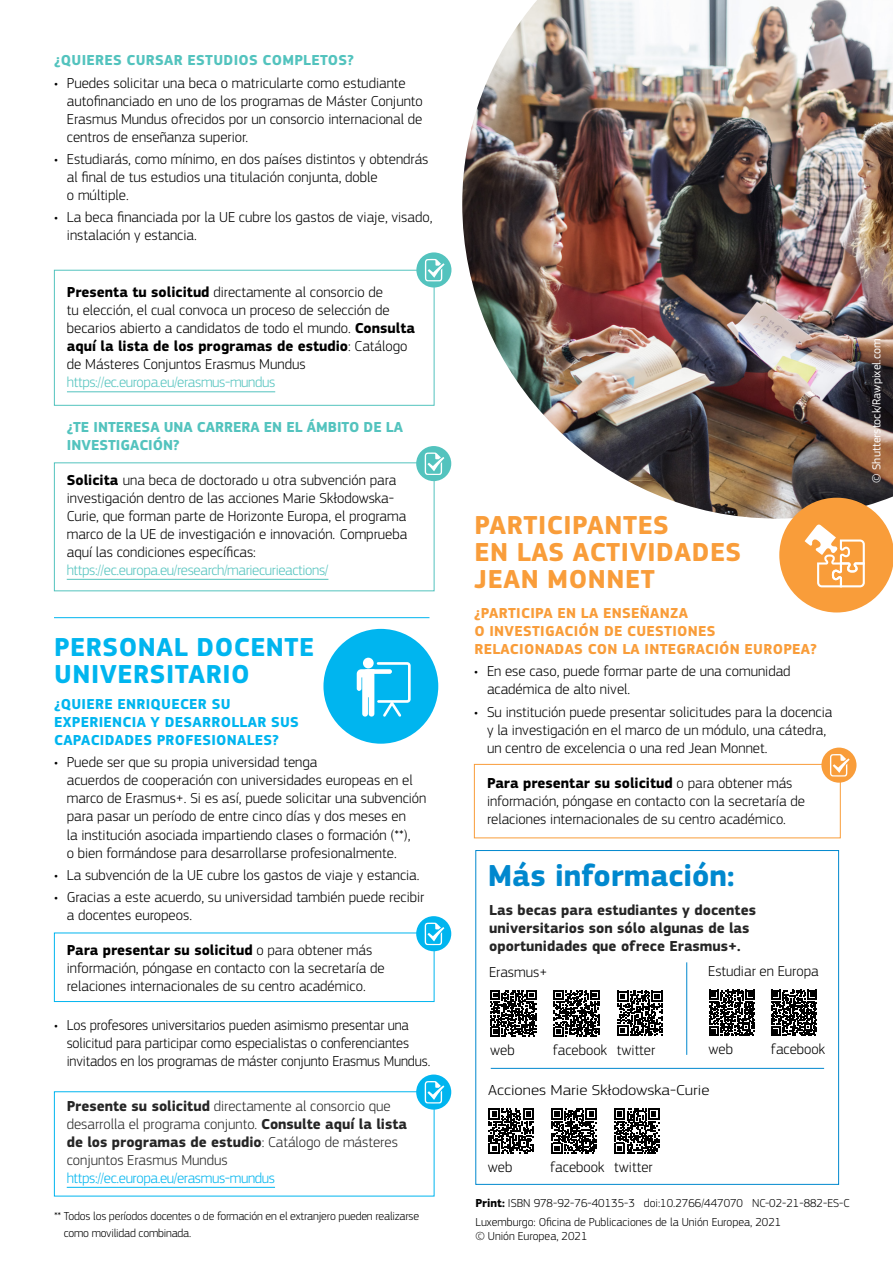
<style>
.page{position:relative;width:893px;height:1263px;background:#fff}
.page>*{position:absolute;margin:0;border:0;box-sizing:border-box;transform-origin:0 0}
.text{font:700 31.5px "EC Square Sans Pro";color:#0088ce}
.HL2{font:700 27px/27px "EC Square Sans Pro";letter-spacing:.02em;color:#f99d3a}
.HL2-2{font:700 27px/27px "EC Square Sans Pro";letter-spacing:.02em;color:#00b5ef}
.b1{font:300 15px/18px "EC Square Sans Pro";color:#000}
.b2{font:300 15px/18px "EC Square Sans Pro";color:#262626}
.text-2{font:700 15px/18px "EC Square Sans Pro";color:#262626}
.text-3{font:700 15px/18px "EC Square Sans Pro";letter-spacing:.02em;color:#f99d3a}
.text-4{font:300 15px "EC Square Sans Pro";color:#000}
.text-5{font:700 15px/18px "EC Square Sans Pro";letter-spacing:.02em;color:#00b5ef}
.text-6{font:700 15px/18px "EC Square Sans Pro";color:#53c3be}
.text-7{font:700 15px "EC Square Sans Pro";letter-spacing:.02em;color:#53c3be}
.text-8{font:300 15px "EC Square Sans Pro";color:#000;scale:1.13 1}
.text-9{font:300 12px "EC Square Sans Pro";color:#000}
.footnote{font:300 12px/16.5px "EC Square Sans Pro";letter-spacing:-.015em;color:#000}
.text-10{font:12px "EC Square Sans Pro";color:#fff}
.s1{font-weight:700}
.s2{color:#53c3be}
.s3{color:#00b5ef}
</style>
<div class="page">
<div style="left:475px;top:850px;width:364px;height:335px;border:1px solid #0088ce"></div>
<img style="left:462px;top:0;width:431px;height:519px">
<div style="left:323px;top:629px;width:115px;height:115px;background:#00b5ef;border-radius:50%"></div>
<div style="left:363px;top:658px;width:11px;height:10px;background:#fff;border-radius:50%"></div>
<svg style="left:357px;top:662px;width:54px;height:55px"></svg>
<svg style="left:490px;top:990px;width:46px;height:46px"></svg>
<svg style="left:709px;top:990px;width:46px;height:46px"></svg>
<svg style="left:489px;top:1108px;width:45px;height:45px"></svg>
<svg style="left:554px;top:990px;width:46px;height:46px"></svg>
<svg style="left:771px;top:990px;width:46px;height:46px"></svg>
<svg style="left:552px;top:1108px;width:44px;height:45px"></svg>
<svg style="left:617px;top:991px;width:45px;height:45px"></svg>
<svg style="left:614px;top:1108px;width:45px;height:45px"></svg>
<hr style="left:686px;top:962px;width:1px;height:93px;background:#0088ce">
<hr style="left:491px;top:1068px;width:333px;height:1px;background:#0088ce">
<hr style="left:54px;top:617px;width:375px;height:1px;background:#00b5ef">
<hr style="left:67px;top:1187px;width:208px;height:1px;background:#00b5ef">
<svg style="left:779px;top:498px;width:114px;height:114px"></svg>
<div style="left:54px;top:932px;width:380px;height:70px;border:1px solid #00b5ef"></div>
<div style="left:474px;top:764px;width:367px;height:74px;border:1px solid #f99d3a"></div>
<div style="left:416px;top:1074px;width:35px;height:35px;background:#00b5ef;border-radius:50%"></div>
<svg style="left:425px;top:1081px;width:19px;height:22px"></svg>
<div style="left:416px;top:916px;width:35px;height:35px;background:#00b5ef;border-radius:50%"></div>
<svg style="left:425px;top:922px;width:19px;height:23px"></svg>
<div style="left:821px;top:747px;width:35px;height:36px;background:#f99d3a;border-radius:50%"></div>
<svg style="left:830px;top:754px;width:20px;height:23px"></svg>
<hr style="left:67px;top:579px;width:261px;height:1px;background:#53c3be">
<div style="left:54px;top:462px;width:380px;height:129px;border:1px solid #53c3be"></div>
<div style="left:416px;top:446px;width:35px;height:35px;background:#53c3be;border-radius:50%"></div>
<svg style="left:425px;top:452px;width:19px;height:23px"></svg>
<div style="left:54px;top:270px;width:380px;height:136px;border:1px solid #53c3be"></div>
<hr style="left:67px;top:391px;width:208px;height:1px;background:#53c3be">
<div style="left:416px;top:252px;width:35px;height:35px;background:#53c3be;border-radius:50%"></div>
<svg style="left:425px;top:259px;width:20px;height:22px"></svg>
<p class="text-7" style="left:54px;top:51px;width:301px">¿QUIERES CURSAR ESTUDIOS COMPLETOS?</p>
<p class="b1" style="left:67px;top:73px;width:357px;text-indent:-13px">• Puedes solicitar una beca o matricularte como estudiante autofinanciado en uno de los programas de Máster Conjunto Erasmus Mundus ofrecidos por un consorcio internacional de centros de enseñanza superior.</p>
<p class="b1" style="left:67px;top:150px;width:363px;text-indent:-13px">• Estudiarás, como mínimo, en dos países distintos y obtendrás al final de tus estudios una titulación conjunta, doble<br>o múltiple.</p>
<p class="b1" style="left:67px;top:208px;width:367px;text-indent:-13px">• La beca financiada por la UE cubre los gastos de viaje, visado, instalación y estancia.</p>
<p class="b1" style="left:67px;top:283px;width:350px"><span class="s1">Presenta tu solicitud</span> directamente al consorcio de<br>tu elección, el cual convoca un proceso de selección de becarios abierto a candidatos de todo el mundo. <span class="s1">Consulta aquí la lista de los programas de estudio</span>: Catálogo de Másteres Conjuntos Erasmus Mundus <span class="s2">https://ec.europa.eu/erasmus-mundus</span></p>
<p class="text-6" style="left:67px;top:418px;width:338px">¿TE INTERESA UNA CARRERA EN EL ÁMBITO DE LA<br>INVESTIGACIÓN?</p>
<p class="b1" style="left:67px;top:471px;width:342px"><span class="s1">Solicita</span> una beca de doctorado u otra subvención para investigación dentro de las acciones Marie Skłodowska-Curie, que forman parte de Horizonte Europa, el programa marco de la UE de investigación e innovación. Comprueba aquí las condiciones específicas: <span class="s2">https://ec.europa.eu/research/mariecurieactions/</span></p>
<p class="HL2-2" style="left:54px;top:634px;width:261px">PERSONAL DOCENTE<br>UNIVERSITARIO</p>
<p class="text-5" style="left:54px;top:696px;width:246px">¿QUIERE ENRIQUECER SU<br>EXPERIENCIA Y DESARROLLAR SUS<br>CAPACIDADES PROFESIONALES?</p>
<p class="b1" style="left:67px;top:753px;width:361px;text-indent:-13px">• Puede ser que su propia universidad tenga<br>acuerdos de cooperación con universidades europeas en el marco de Erasmus+. Si es así, puede solicitar una subvención para pasar un período de entre cinco días y dos meses en<br>la institución asociada impartiendo clases o formación (**),<br>o bien formándose para desarrollarse profesionalmente.</p>
<p class="b1" style="left:54px;top:866px;width:367px">• La subvención de la UE cubre los gastos de viaje y estancia.</p>
<p class="b1" style="left:67px;top:888px;width:359px;text-indent:-13px">• Gracias a este acuerdo, su universidad también puede recibir a docentes europeos.</p>
<p class="b1" style="left:67px;top:941px;width:319px"><span class="s1">Para presentar su solicitud</span> o para obtener más información, póngase en contacto con la secretaría de relaciones internacionales de su centro académico.</p>
<p class="b1" style="left:67px;top:1016px;width:365px;text-indent:-13px">• Los profesores universitarios pueden asimismo presentar una solicitud para participar como especialistas o conferenciantes invitados en los programas de máster conjunto Erasmus Mundus.</p>
<p class="b2" style="left:67px;top:1097px;width:342px"><span class="s1">Presente su solicitud</span> directamente al consorcio que desarrolla el programa conjunto. <span class="s1">Consulte aquí la lista de los programas de estudio</span>: Catálogo de másteres conjuntos Erasmus Mundus <span class="s3">https://ec.europa.eu/erasmus-mundus</span></p>
<p class="footnote" style="left:64px;top:1208px;width:357px;text-indent:-10px">** Todos los períodos docentes o de formación en el extranjero pueden realizarse como movilidad combinada.</p>
<p class="HL2" style="left:474px;top:512px;width:268px">PARTICIPANTES<br>EN LAS ACTIVIDADES<br>JEAN MONNET</p>
<p class="text-3" style="left:474px;top:605px;width:344px">¿PARTICIPA EN LA ENSEÑANZA<br>O INVESTIGACIÓN DE CUESTIONES<br>RELACIONADAS CON LA INTEGRACIÓN EUROPEA?</p>
<p class="b1" style="left:487px;top:662px;width:305px;text-indent:-13px">• En ese caso, puede formar parte de una comunidad académica de alto nivel.</p>
<p class="b1" style="left:487px;top:703px;width:347px;text-indent:-13px">• Su institución puede presentar solicitudes para la docencia y la investigación en el marco de un módulo, una cátedra, un centro de excelencia o una red Jean Monnet.</p>
<p class="b1" style="left:487px;top:774px;width:319px"><span class="s1">Para presentar su solicitud</span> o para obtener más información, póngase en contacto con la secretaría de relaciones internacionales de su centro académico.</p>
<p class="text" style="left:488px;top:856px;width:248px">Más información:</p>
<p class="text-2" style="left:489px;top:902px;width:268px">Las becas para estudiantes y docentes universitarios son sólo algunas de las oportunidades que ofrece Erasmus+.</p>
<p class="text-4" style="left:489px;top:963px;width:60px">Erasmus+</p>
<p class="text-4" style="left:708px;top:963px;width:112px">Estudiar en Europa</p>
<p class="text-4" style="left:553px;top:1041px;width:56px">facebook</p>
<p class="text-4" style="left:771px;top:1040px;width:56px">facebook</p>
<p class="text-4" style="left:490px;top:1041px;width:26px">web</p>
<p class="text-4" style="left:709px;top:1040px;width:26px">web</p>
<p class="text-4" style="left:617px;top:1041px;width:40px">twitter</p>
<p class="text-8" style="left:488px;top:1081px;width:197px">Acciones Marie Skłodowska-Curie</p>
<p class="text-10" style="left:869px;top:483px;width:145px;rotate:-90deg">© Shutterstock/Rawpixel.com</p>
<p class="text-4" style="left:488px;top:1159px;width:26px">web</p>
<p class="text-4" style="left:550px;top:1159px;width:56px">facebook</p>
<p class="text-4" style="left:614px;top:1159px;width:40px">twitter</p>
<p class="text-9" style="left:475px;top:1196px;width:376px"><span class="s1">Print:</span> ISBN 978-92-76-40135-3 doi:10.2766/447070 NC-02-21-882-ES-C</p>
<p class="text-9" style="left:475px;top:1215px;width:307px">Luxemburgo: Oficina de Publicaciones de la Unión Europea, 2021</p>
<p class="text-9" style="left:475px;top:1229px;width:114px">© Unión Europea, 2021</p>
</div>
